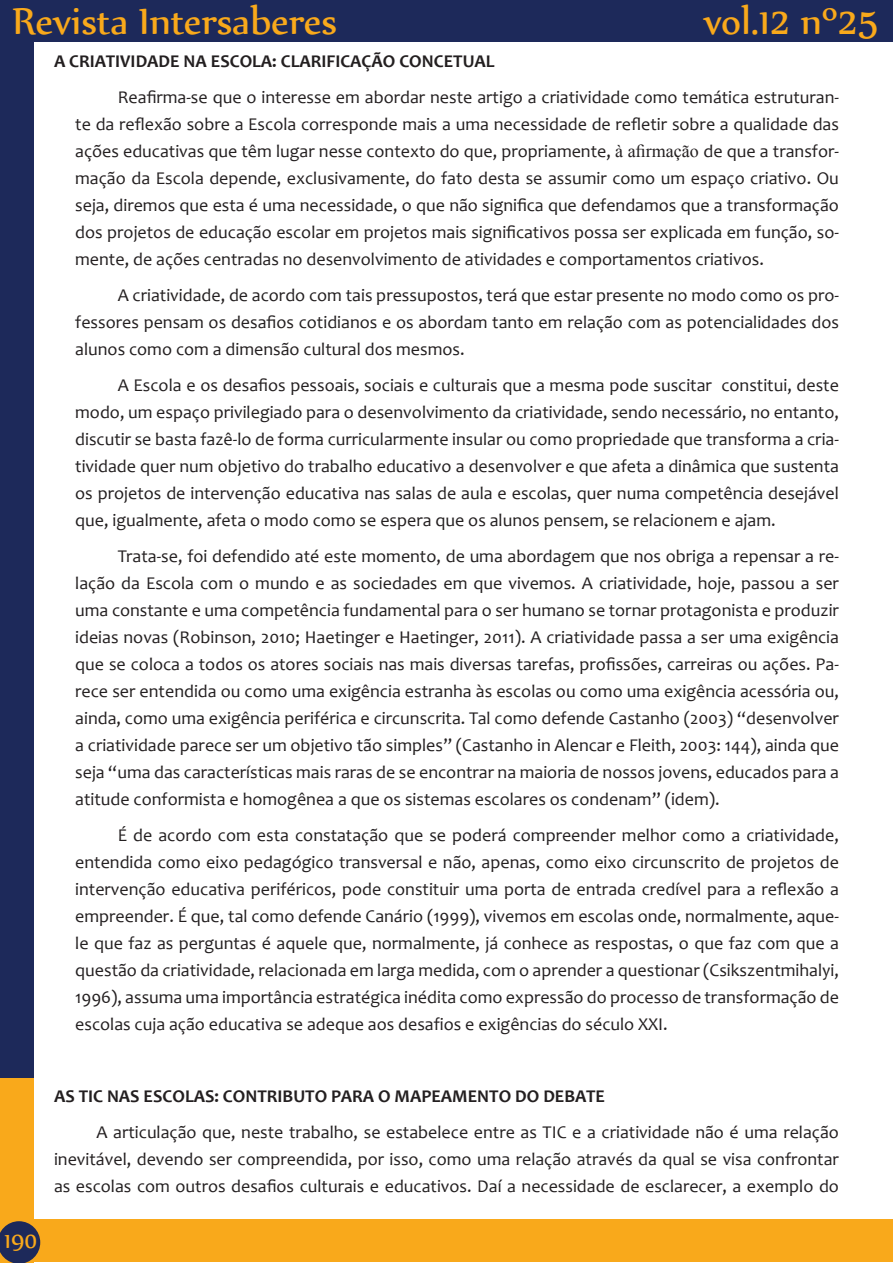
<style>
.page{position:relative;width:893px;height:1263px;background:#fff}
.page>*{position:absolute;margin:0;border:0;box-sizing:border-box;transform-origin:0 0}
.t1{font:45px "Nyala";color:#f9a91b}
.t2{font:27px "Nyala";color:#f9a91b}
.t3{font:18px/27px "Candara";color:#231f20;text-align:justify}
.t4{font:700 18px "Candara";color:#231f20}
.s1{font-family:"Times New Roman"}
</style>
<div class="page">
<div style="left:0;top:0;width:33px;height:1081px;background:#1d295a"></div>
<div style="left:0;top:0;width:893px;height:41px;background:#1d295a"></div>
<div style="left:0;top:1078px;width:33px;height:185px;background:#f9a91b"></div>
<div style="left:21px;top:1219px;width:872px;height:43px;background:#f9a91b"></div>
<svg style="left:0;top:1221px;width:40px;height:42px"></svg>
<h1 class="t1" style="left:13px;top:-6px;width:326px">Revista Intersaberes</h1>
<h1 class="t1" style="left:704px;top:-6px;width:176px">vol.12 nº25</h1>
<p class="t4" style="left:54px;top:50px;width:442px">A CRIATIVIDADE NA ESCOLA: CLARIFICAÇÃO CONCETUAL</p>
<p class="t3" style="left:75px;top:84px;width:765px;text-indent:43px">Reafirma-se que o interesse em abordar neste artigo a criatividade como temática estruturan&shy;te da reflexão sobre a Escola corresponde mais a uma necessidade de refletir sobre a qualidade das ações educativas que têm lugar nesse contexto do que, propriamente, <span class="s1">à afirmação</span> de que a transfor&shy;mação da Escola depende, exclusivamente, do fato desta se assumir como um espaço criativo. Ou seja, diremos que esta é uma necessidade, o que não significa que defendamos que a transformação dos projetos de educação escolar em projetos mais significativos possa ser explicada em função, so&shy;mente, de ações centradas no desenvolvimento de atividades e comportamentos criativos.</p>
<p class="t3" style="left:75px;top:282px;width:765px;text-indent:43px">A criatividade, de acordo com tais pressupostos, terá que estar presente no modo como os pro&shy;fessores pensam os desafios cotidianos e os abordam tanto em relação com as potencialidades dos alunos como com a dimensão cultural dos mesmos.</p>
<p class="t3" style="left:75px;top:372px;width:765px;text-indent:43px">A Escola e os desafios pessoais, sociais e culturais que a mesma pode suscitar constitui, deste modo, um espaço privilegiado para o desenvolvimento da criatividade, sendo necessário, no entanto, discutir se basta fazê-lo de forma curricularmente insular ou como propriedade que transforma a cria&shy;tividade quer num objetivo do trabalho educativo a desenvolver e que afeta a dinâmica que sustenta os projetos de intervenção educativa nas salas de aula e escolas, quer numa competência desejável que, igualmente, afeta o modo como se espera que os alunos pensem, se relacionem e ajam.</p>
<p class="t3" style="left:75px;top:543px;width:765px;text-indent:43px">Trata-se, foi defendido até este momento, de uma abordagem que nos obriga a repensar a re&shy;lação da Escola com o mundo e as sociedades em que vivemos. A criatividade, hoje, passou a ser uma constante e uma competência fundamental para o ser humano se tornar protagonista e produzir ideias novas (Robinson, 2010; Haetinger e Haetinger, 2011). A criatividade passa a ser uma exigência que se coloca a todos os atores sociais nas mais diversas tarefas, profissões, carreiras ou ações. Pa&shy;rece ser entendida ou como uma exigência estranha às escolas ou como uma exigência acessória ou, ainda, como uma exigência periférica e circunscrita. Tal como defende Castanho (2003) “desenvolver a criatividade parece ser um objetivo tão simples” (Castanho in Alencar e Fleith, 2003: 144), ainda que seja “uma das características mais raras de se encontrar na maioria de nossos jovens, educados para a atitude conformista e homogênea a que os sistemas escolares os condenam” (idem).</p>
<p class="t3" style="left:75px;top:822px;width:765px;text-indent:43px">É de acordo com esta constatação que se poderá compreender melhor como a criatividade, entendida como eixo pedagógico transversal e não, apenas, como eixo circunscrito de projetos de intervenção educativa periféricos, pode constituir uma porta de entrada credível para a reflexão a empreender. É que, tal como defende Canário (1999), vivemos em escolas onde, normalmente, aque&shy;le que faz as perguntas é aquele que, normalmente, já conhece as respostas, o que faz com que a questão da criatividade, relacionada em larga medida, com o aprender a questionar (Csikszentmihalyi, 1996), assuma uma importância estratégica inédita como expressão do processo de transformação de escolas cuja ação educativa se adeque aos desafios e exigências do século XXI.</p>
<h2 class="t2" style="left:4px;top:1224px;width:34px">190</h2>
<p class="t4" style="left:54px;top:1085px;width:553px">AS TIC NAS ESCOLAS: CONTRIBUTO PARA O MAPEAMENTO DO DEBATE</p>
<p class="t3" style="left:54px;top:1119px;width:786px;text-indent:43px">A articulação que, neste trabalho, se estabelece entre as TIC e a criatividade não é uma relação inevitável, devendo ser compreendida, por isso, como uma relação através da qual se visa confrontar as escolas com outros desafios culturais e educativos. Daí a necessidade de esclarecer, a exemplo do</p>
</div>
